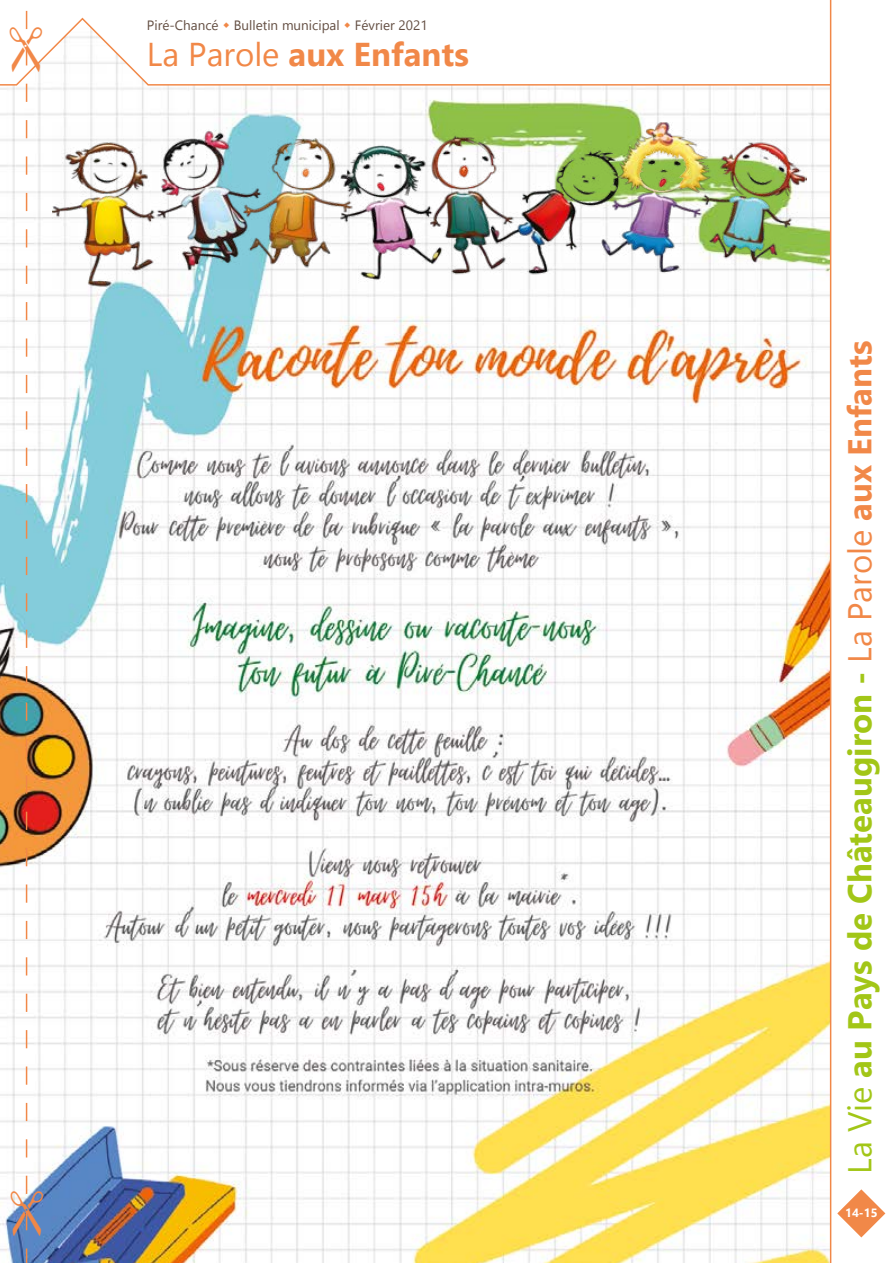
<style>
.page{position:relative;width:893px;height:1263px;background:#fff}
.page>*{position:absolute;margin:0;border:0;box-sizing:border-box;transform-origin:0 0}
.t1{font:700 33px "Gadugi";color:#a2c617}
.t2{font:700 33px "Gadugi";color:#f18848}
.t3{font:13.5px "Gadugi";color:#634e42}
.t4{font:700 12px "Gadugi";color:#fff}
.s1{font-weight:400}
.s2{font-weight:400;color:#f18848}
.s3{color:#f18848}
</style>
<div class="page">
<img style="left:0;top:86px;width:830px;height:1177px">
<img style="left:53px;top:122px;width:754px;height:166px">
<svg style="left:0;top:10px;width:830px;height:76px"></svg>
<svg style="left:830px;top:0;width:56px;height:1263px"></svg>
<svg style="left:837px;top:1189px;width:48px;height:48px"></svg>
<svg style="left:223px;top:22px;width:6px;height:5px"></svg>
<svg style="left:345px;top:22px;width:5px;height:5px"></svg>
<svg style="left:10px;top:10px;width:34px;height:1253px"></svg>
<p class="t3" style="left:147px;top:17px;width:282px">Piré-Chancé Bulletin municipal Février 2021</p>
<p class="t2" style="left:147px;top:34px;width:324px"><span class="s1">La Parole</span> aux Enfants</p>
<p class="t1" style="left:840px;top:1174px;width:835px;rotate:-90deg"><span class="s1">La Vie</span> au Pays de Châteaugiron - <span class="s2">La Parole</span> <span class="s3">aux Enfants</span></p>
<p class="t4" style="left:845px;top:1205px;width:34px">14-15</p>
</div>
